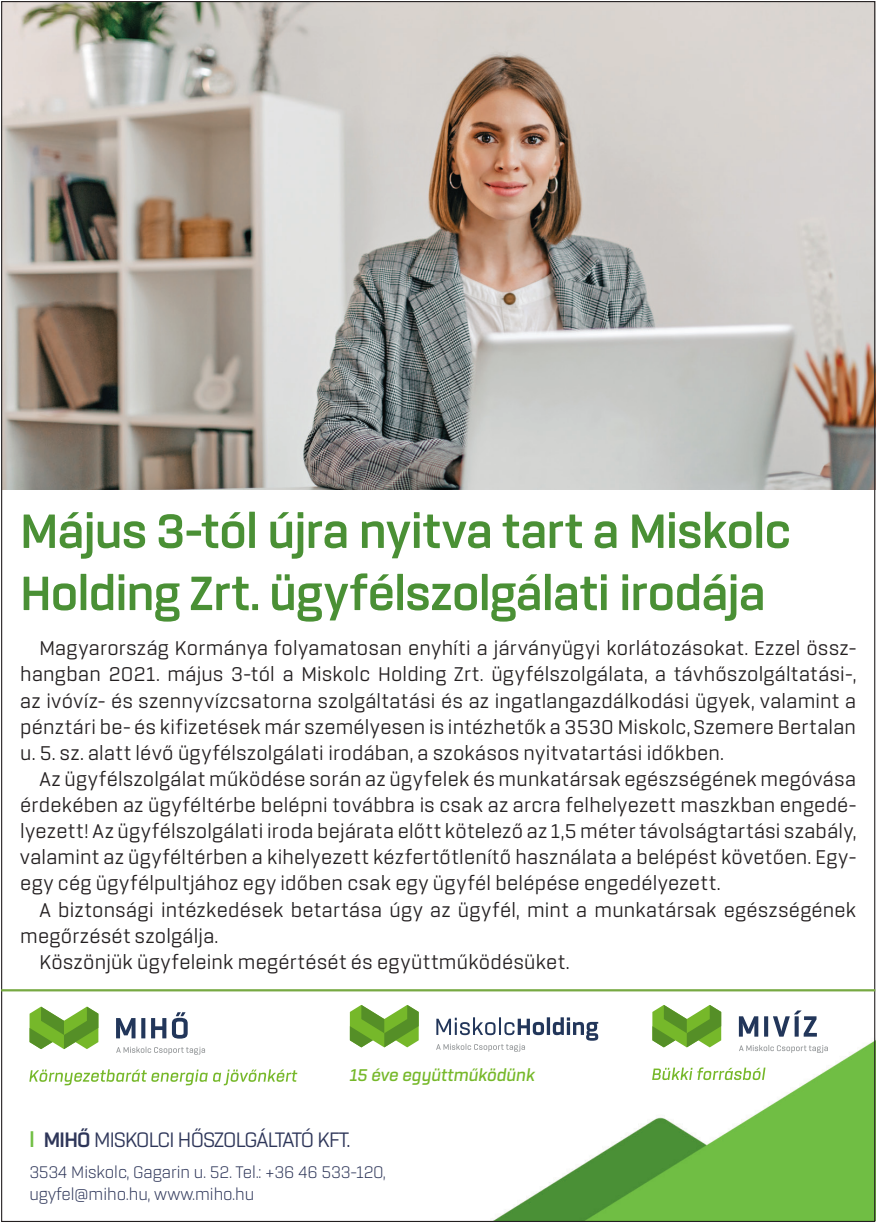
<style>
.page{position:relative;width:878px;height:1224px;background:#fff}
.page>*{position:absolute;margin:0;border:0;box-sizing:border-box;transform-origin:0 0}
.t1{font:700 51.75px/62.1px "Rogan";letter-spacing:-.01em;color:#4a9035}
.Szerző{font:22.5px "Rogan";letter-spacing:-.03em;color:#2e3659}
.t2{font:21.38px/26.1px "Rogan";letter-spacing:.015em;color:#231f20;text-align:justify}
.t3{font:italic 600 18.22px "Rogan";color:#76b82a}
.Szerző-2{font:300 18px/21.6px "Rogan";color:#2e3659}
.s1{font-weight:700;color:#71bf44}
.s2{font-weight:700}
</style>
<div class="page">
<img style="left:3px;top:3px;width:870px;height:486px">
<img style="left:29px;top:1012px;width:844px;height:207px">
<svg style="left:29px;top:1069px;width:268px;height:16px"></svg>
<svg style="left:116px;top:1046px;width:89px;height:8px"></svg>
<svg style="left:116px;top:1017px;width:19px;height:21px"></svg>
<svg style="left:141px;top:1017px;width:4px;height:21px"></svg>
<svg style="left:151px;top:1017px;width:15px;height:21px"></svg>
<svg style="left:172px;top:1012px;width:16px;height:26px"></svg>
<svg style="left:30px;top:1006px;width:68px;height:42px"></svg>
<hr style="left:1px;top:988px;width:874px;height:3px;background:#77a942">
<svg style="left:436px;top:1043px;width:89px;height:8px"></svg>
<svg style="left:436px;top:1017px;width:108px;height:17px"></svg>
<hr style="left:547px;top:1017px;width:3px;height:17px;background:#22365a">
<svg style="left:553px;top:1017px;width:45px;height:23px"></svg>
<svg style="left:350px;top:1005px;width:69px;height:42px"></svg>
<svg style="left:652px;top:1067px;width:113px;height:12px"></svg>
<svg style="left:739px;top:1044px;width:89px;height:8px"></svg>
<svg style="left:739px;top:1016px;width:19px;height:20px"></svg>
<svg style="left:764px;top:1016px;width:4px;height:20px"></svg>
<svg style="left:773px;top:1010px;width:44px;height:26px"></svg>
<svg style="left:652px;top:1005px;width:69px;height:42px"></svg>
<p class="t1" style="left:20px;top:500px;width:772px">Május 3-tól újra nyitva tart a Miskolc<br>Holding Zrt. ügyfélszolgálati irodája</p>
<p class="t2" style="left:20px;top:635px;width:837px;text-indent:19px">Magyarország Kormánya folyamatosan enyhíti a járványügyi korlátozásokat. Ezzel össz&shy;hangban 2021. május 3-tól a Miskolc Holding Zrt. ügyfélszolgálata, a távhőszolgáltatási-, az ivóvíz- és szennyvízcsatorna szolgáltatási és az ingatlangazdálkodási ügyek, valamint a pénztári be- és kifizetések már személyesen is intézhetők a 3530 Miskolc, Szemere Bertalan u. 5. sz. alatt lévő ügyfélszolgálati irodában, a szokásos nyitvatartási időkben.</p>
<p class="t2" style="left:20px;top:766px;width:837px;text-indent:19px">Az ügyfélszolgálat működése során az ügyfelek és munkatársak egészségének megóvása érdekében az ügyféltérbe belépni továbbra is csak az arcra felhelyezett maszkban engedé&shy;lyezett! Az ügyfélszolgálati iroda bejárata előtt kötelező az 1,5 méter távolságtartási szabály, valamint az ügyféltérben a kihelyezett kézfertőtlenítő használata a belépést követően. Egy&shy;egy cég ügyfélpultjához egy időben csak egy ügyfél belépése engedélyezett.</p>
<p class="t2" style="left:20px;top:896px;width:837px;text-indent:19px">A biztonsági intézkedések betartása úgy az ügyfél, mint a munkatársak egészségének megőrzését szolgálja.</p>
<p class="t2" style="left:39px;top:948px;width:531px">Köszönjük ügyfeleink megértését és együttműködésüket.</p>
<p class="t3" style="left:350px;top:1064px;width:187px">15 éve együttműködünk</p>
<p class="Szerző" style="left:29px;top:1127px;width:322px"><span class="s1">l</span> <span class="s2">MIHŐ</span> MISKOLCI HŐSZOLGÁLTATÓ KFT.</p>
<p class="Szerző-2" style="left:29px;top:1161px;width:358px">3534 Miskolc, Gagarin u. 52. Tel.: +36 46 533-120, ugyfel@miho.hu, www.miho.hu</p>
</div>
